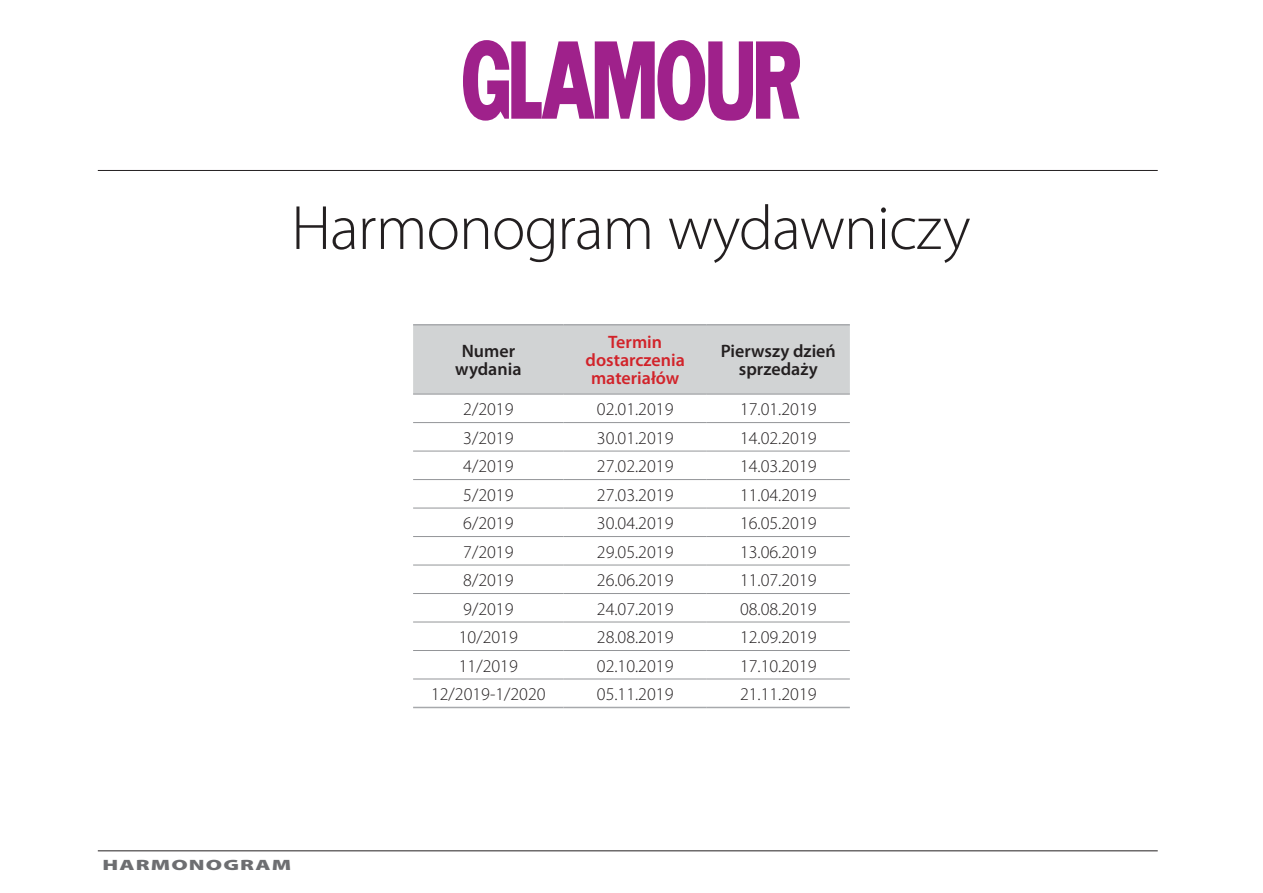
<style>
.page{position:relative;width:1263px;height:893px;background:#fff}
.page>*{position:absolute;margin:0;border:0;box-sizing:border-box;transform-origin:0 0}
.t1{font:300 63px "Myriad Pro";letter-spacing:-.015em;color:#231f20}
.t2{font:300 18px "Myriad Pro";color:#231f20}
.t3{font:300 18px "Myriad Pro";color:#231f20}
.t4{font:600 18px/18px "Myriad Pro";color:#231f20;text-align:center}
.t5{font:600 18px/18px "Myriad Pro";color:#d2232a;text-align:center}
.t6{font:900 15px "Myriad Pro";letter-spacing:.05em;color:#6d6e71;scale:1.5 1}
</style>
<div class="page">
<svg style="left:463px;top:40px;width:337px;height:81px"></svg>
<hr style="left:98px;top:170px;width:1060px;height:1px;background:#231f20">
<hr style="left:98px;top:850px;width:1060px;height:1px;background:#231f20">
<div style="left:413px;top:326px;width:437px;height:68px;background:#d1d3d4"></div>
<hr style="left:413px;top:324px;width:151px;height:2px;background:#a7a9ac">
<hr style="left:564px;top:324px;width:143px;height:2px;background:#a7a9ac">
<hr style="left:707px;top:324px;width:143px;height:2px;background:#a7a9ac">
<hr style="left:413px;top:394px;width:151px;height:1px;background:#939598">
<hr style="left:564px;top:394px;width:143px;height:1px;background:#939598">
<hr style="left:707px;top:394px;width:143px;height:1px;background:#939598">
<hr style="left:413px;top:422px;width:151px;height:1px;background:#939598">
<hr style="left:564px;top:422px;width:143px;height:1px;background:#939598">
<hr style="left:707px;top:422px;width:143px;height:1px;background:#939598">
<hr style="left:413px;top:451px;width:151px;height:1px;background:#939598">
<hr style="left:564px;top:451px;width:143px;height:1px;background:#939598">
<hr style="left:707px;top:451px;width:143px;height:1px;background:#939598">
<hr style="left:413px;top:479px;width:151px;height:1px;background:#939598">
<hr style="left:564px;top:479px;width:143px;height:1px;background:#939598">
<hr style="left:707px;top:479px;width:143px;height:1px;background:#939598">
<hr style="left:413px;top:508px;width:151px;height:1px;background:#939598">
<hr style="left:564px;top:508px;width:143px;height:1px;background:#939598">
<hr style="left:707px;top:508px;width:143px;height:1px;background:#939598">
<hr style="left:413px;top:536px;width:151px;height:1px;background:#939598">
<hr style="left:564px;top:536px;width:143px;height:1px;background:#939598">
<hr style="left:707px;top:536px;width:143px;height:1px;background:#939598">
<hr style="left:413px;top:565px;width:151px;height:1px;background:#939598">
<hr style="left:564px;top:565px;width:143px;height:1px;background:#939598">
<hr style="left:707px;top:565px;width:143px;height:1px;background:#939598">
<hr style="left:413px;top:593px;width:151px;height:1px;background:#939598">
<hr style="left:564px;top:593px;width:143px;height:1px;background:#939598">
<hr style="left:707px;top:593px;width:143px;height:1px;background:#939598">
<hr style="left:413px;top:622px;width:151px;height:1px;background:#939598">
<hr style="left:564px;top:622px;width:143px;height:1px;background:#939598">
<hr style="left:707px;top:622px;width:143px;height:1px;background:#939598">
<hr style="left:413px;top:650px;width:151px;height:1px;background:#939598">
<hr style="left:564px;top:650px;width:143px;height:1px;background:#939598">
<hr style="left:707px;top:650px;width:143px;height:1px;background:#939598">
<hr style="left:413px;top:679px;width:151px;height:1px;background:#939598">
<hr style="left:564px;top:679px;width:143px;height:1px;background:#939598">
<hr style="left:707px;top:679px;width:143px;height:1px;background:#939598">
<hr style="left:413px;top:707px;width:151px;height:1px;background:#a7a9ac">
<hr style="left:564px;top:707px;width:143px;height:1px;background:#a7a9ac">
<hr style="left:707px;top:707px;width:143px;height:1px;background:#a7a9ac">
<h1 class="t1" style="left:291px;top:193px;width:681px">Harmonogram wydawniczy</h1>
<p class="t6" style="left:102px;top:854px;width:127px">HARMONOGRAM</p>
<p class="t4" style="left:455px;top:342px;width:68px">Numer wydania</p>
<p class="t5" style="left:586px;top:333px;width:101px">Termin dostarczenia materiałów</p>
<p class="t4" style="left:721px;top:342px;width:117px">Pierwszy dzień sprzedaży</p>
<p class="t3" style="left:463px;top:399px;width:52px">2/2019</p>
<p class="t2" style="left:597px;top:399px;width:78px">02.01.2019</p>
<p class="t2" style="left:740px;top:399px;width:78px">17.01.2019</p>
<p class="t3" style="left:463px;top:428px;width:52px">3/2019</p>
<p class="t2" style="left:597px;top:428px;width:78px">30.01.2019</p>
<p class="t2" style="left:740px;top:428px;width:78px">14.02.2019</p>
<p class="t3" style="left:463px;top:456px;width:52px">4/2019</p>
<p class="t2" style="left:597px;top:456px;width:78px">27.02.2019</p>
<p class="t2" style="left:740px;top:456px;width:78px">14.03.2019</p>
<p class="t3" style="left:463px;top:485px;width:52px">5/2019</p>
<p class="t2" style="left:597px;top:485px;width:78px">27.03.2019</p>
<p class="t2" style="left:740px;top:485px;width:78px">11.04.2019</p>
<p class="t3" style="left:463px;top:513px;width:52px">6/2019</p>
<p class="t2" style="left:597px;top:513px;width:78px">30.04.2019</p>
<p class="t2" style="left:740px;top:513px;width:78px">16.05.2019</p>
<p class="t3" style="left:463px;top:542px;width:52px">7/2019</p>
<p class="t2" style="left:597px;top:542px;width:78px">29.05.2019</p>
<p class="t2" style="left:740px;top:542px;width:78px">13.06.2019</p>
<p class="t3" style="left:463px;top:570px;width:52px">8/2019</p>
<p class="t2" style="left:597px;top:570px;width:78px">26.06.2019</p>
<p class="t2" style="left:740px;top:570px;width:78px">11.07.2019</p>
<p class="t3" style="left:463px;top:599px;width:52px">9/2019</p>
<p class="t2" style="left:597px;top:599px;width:78px">24.07.2019</p>
<p class="t2" style="left:740px;top:599px;width:78px">08.08.2019</p>
<p class="t3" style="left:459px;top:627px;width:61px">10/2019</p>
<p class="t2" style="left:597px;top:627px;width:78px">28.08.2019</p>
<p class="t2" style="left:740px;top:627px;width:78px">12.09.2019</p>
<p class="t3" style="left:459px;top:656px;width:61px">11/2019</p>
<p class="t2" style="left:597px;top:656px;width:78px">02.10.2019</p>
<p class="t2" style="left:740px;top:656px;width:78px">17.10.2019</p>
<p class="t3" style="left:431px;top:684px;width:116px">12/2019-1/2020</p>
<p class="t2" style="left:597px;top:684px;width:78px">05.11.2019</p>
<p class="t2" style="left:740px;top:684px;width:78px">21.11.2019</p>
</div>
